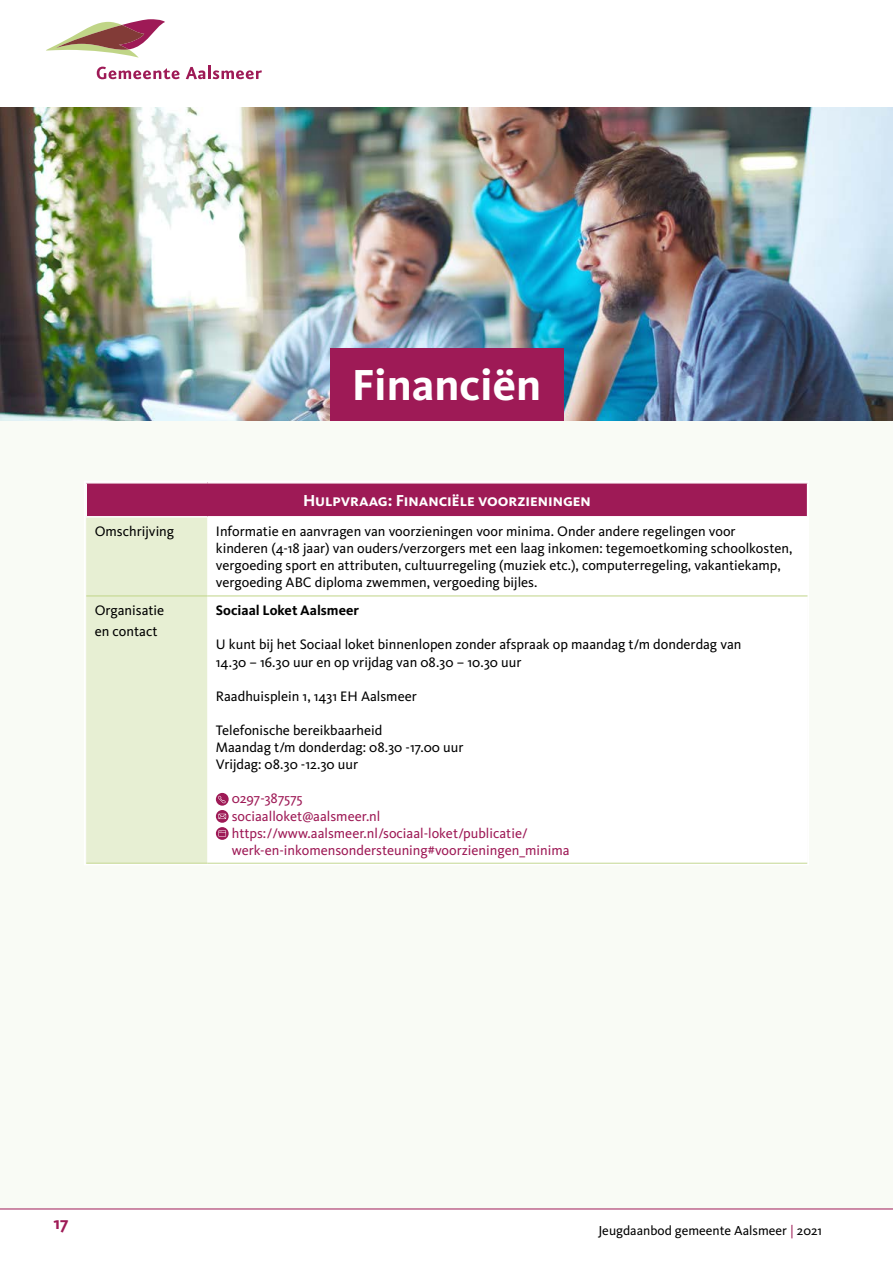
<style>
.page{position:relative;width:893px;height:1263px;background:#fff}
.page>*{position:absolute;margin:0;border:0;box-sizing:border-box;transform-origin:0 0}
.Kop2{font:700 45px "Kievit Pro";color:#fff}
.t1{font:700 18px "Kievit Pro";color:#9e1a56}
.Kop3{font:700 16.5px "Kievit Pro";color:#fff}
.t2{font:14.25px/17.1px "Kievit Pro";color:#000}
.t3{font:14.25px/17.1px "Kievit Pro";color:#9e1a56}
.t4{font:700 14.25px "Kievit Pro";letter-spacing:-.005em;color:#000}
.t5{font:13.5px "Kievit Pro";color:#000}
.s1{color:#9e1a56}
</style>
<div class="page">
<div style="left:0;top:45px;width:893px;height:1164px;background:#f9fbf5"></div>
<hr style="left:0;top:1208px;width:893px;height:1px;background:#9e1a56">
<img style="left:0;top:107px;width:893px;height:314px">
<div style="left:330px;top:349px;width:233px;height:72px;background:#9e1a56"></div>
<div style="left:86px;top:483px;width:722px;height:34px;background:#9e1a56"></div>
<div style="left:87px;top:518px;width:120px;height:344px;background:#e7efd3"></div>
<hr style="left:85px;top:516px;width:122px;height:1px;background:#fff">
<hr style="left:207px;top:516px;width:601px;height:1px;background:#fff">
<hr style="left:86px;top:596px;width:121px;height:1px;background:#c0d588">
<hr style="left:207px;top:596px;width:601px;height:1px;background:#c0d588">
<svg style="left:216px;top:793px;width:13px;height:13px"></svg>
<svg style="left:218px;top:796px;width:8px;height:7px"></svg>
<svg style="left:216px;top:810px;width:13px;height:13px"></svg>
<svg style="left:218px;top:814px;width:8px;height:5px"></svg>
<svg style="left:216px;top:827px;width:13px;height:13px"></svg>
<svg style="left:218px;top:830px;width:8px;height:7px"></svg>
<div style="left:84px;top:480px;width:725px;height:385px;border:2px solid #fff"></div>
<div style="left:0;top:0;width:893px;height:106px;background:#fff"></div>
<svg style="left:97px;top:67px;width:83px;height:12px"></svg>
<svg style="left:186px;top:66px;width:76px;height:13px"></svg>
<svg style="left:46px;top:19px;width:119px;height:39px"></svg>
<h2 class="Kop2" style="left:352px;top:358px;width:191px">Financiën</h2>
<p class="Kop3" style="left:303px;top:491px;width:289px">Hulpvraag: Financiële voorzieningen</p>
<p class="t2" style="left:95px;top:523px;width:81px">Omschrijving</p>
<p class="t2" style="left:216px;top:523px;width:578px">Informatie en aanvragen van voorzieningen voor minima. Onder andere regelingen voor<br>kinderen (4-18 jaar) van ouders/verzorgers met een laag inkomen: tegemoetkoming schoolkosten, vergoeding sport en attributen, cultuurregeling (muziek etc.), computerregeling, vakantiekamp, vergoeding ABC diploma zwemmen, vergoeding bijles.</p>
<p class="t2" style="left:95px;top:602px;width:71px">Organisatie</p>
<p class="t2" style="left:95px;top:623px;width:64px">en contact</p>
<p class="t4" style="left:216px;top:602px;width:145px">Sociaal Loket Aalsmeer</p>
<p class="t2" style="left:216px;top:636px;width:527px">U kunt bij het Sociaal loket binnenlopen zonder afspraak op maandag t/m donderdag van<br>14.30 – 16.30 uur en op vrijdag van 08.30 – 10.30 uur</p>
<p class="t2" style="left:216px;top:687px;width:202px">Raadhuisplein 1, 1431 EH Aalsmeer</p>
<p class="t2" style="left:216px;top:721px;width:168px">Telefonische bereikbaarheid</p>
<p class="t2" style="left:216px;top:739px;width:249px">Maandag t/m donderdag: 08.30 -17.00 uur</p>
<p class="t2" style="left:216px;top:756px;width:144px">Vrijdag: 08.30 -12.30 uur</p>
<p class="t3" style="left:232px;top:790px;width:72px">0297-387575</p>
<p class="t3" style="left:232px;top:807px;width:150px">sociaalloket@aalsmeer.nl</p>
<p class="t3" style="left:232px;top:824px;width:339px">https://www.aalsmeer.nl/sociaal-loket/publicatie/ werk-en-inkomensondersteuning#voorzieningen_minima</p>
<p class="t1" style="left:54px;top:1212px;width:17px">17</p>
<p class="t5" style="left:598px;top:1222px;width:225px">Jeugdaanbod gemeente Aalsmeer <span class="s1">|</span> 2021</p>
</div>
